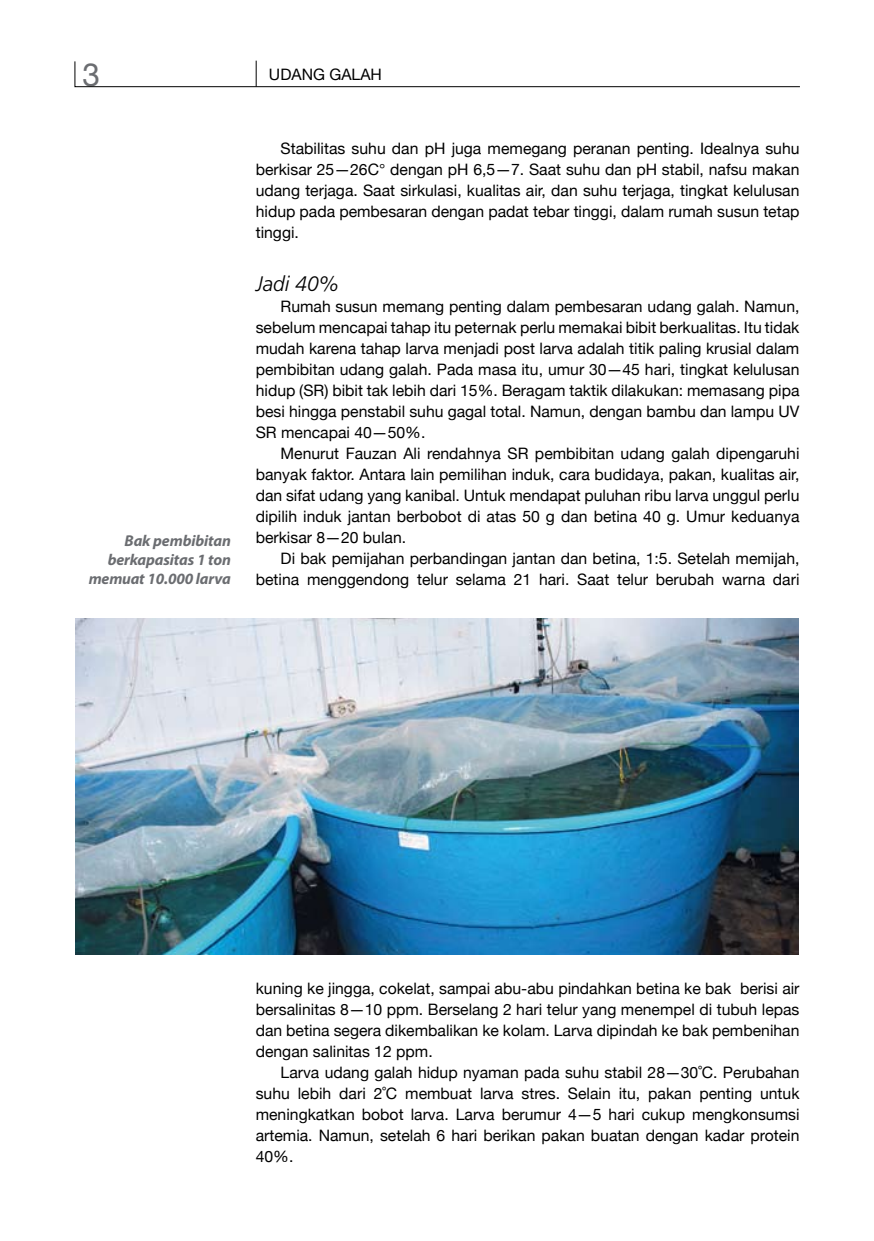
<style>
.page{position:relative;width:874px;height:1241px;background:#fff}
.page>*{position:absolute;margin:0;border:0;box-sizing:border-box;transform-origin:0 0}
.t1{font:31.5px "Helvetica Neue";color:#6b6d71}
.t2{font:italic 300 21px "Frutiger";color:#000}
.t3{font:15.75px/21px "Helvetica Neue";color:#000;text-align:justify}
.t4{font:italic 700 15.75px/19.2px "Myriad Pro";letter-spacing:-.01em;color:#6b6d71;text-align:right}
.t5{font:15.75px "Helvetica Neue";color:#000}
</style>
<div class="page">
<svg style="left:74px;top:60px;width:726px;height:28px"></svg>
<img style="left:76px;top:618px;width:722px;height:336px">
<h1 class="t1" style="left:82px;top:56px;width:19px">3</h1>
<p class="t5" style="left:269px;top:65px;width:114px">UDANG GALAH</p>
<p class="t4" style="left:89px;top:531px;width:144px">Bak pembibitan berkapasitas 1 ton memuat 10.000 larva</p>
<p class="t3" style="left:255px;top:138px;width:545px;text-indent:25px">Stabilitas suhu dan pH juga memegang peranan penting. Idealnya suhu berkisar 25—26C° dengan pH 6,5—7. Saat suhu dan pH stabil, nafsu makan udang terjaga. Saat sirkulasi, kualitas air, dan suhu terjaga, tingkat kelulusan hidup pada pembesaran dengan padat tebar tinggi, dalam rumah susun tetap tinggi.</p>
<h2 class="t2" style="left:255px;top:271px;width:84px">Jadi 40%</h2>
<p class="t3" style="left:255px;top:295px;width:545px;text-indent:25px">Rumah susun memang penting dalam pembesaran udang galah. Namun, sebelum mencapai tahap itu peternak perlu memakai bibit berkualitas. Itu tidak mudah karena tahap larva menjadi post larva adalah titik paling krusial dalam pembibitan udang galah. Pada masa itu, umur 30—45 hari, tingkat kelulusan hidup (SR) bibit tak lebih dari 15%. Beragam taktik dilakukan: memasang pipa besi hingga penstabil suhu gagal total. Namun, dengan bambu dan lampu UV SR mencapai 40—50%.</p>
<p class="t3" style="left:255px;top:442px;width:545px;text-indent:25px">Menurut Fauzan Ali rendahnya SR pembibitan udang galah dipengaruhi banyak faktor. Antara lain pemilihan induk, cara budidaya, pakan, kualitas air, dan sifat udang yang kanibal. Untuk mendapat puluhan ribu larva unggul perlu dipilih induk jantan berbobot di atas 50 g dan betina 40 g. Umur keduanya berkisar 8—20 bulan.</p>
<p class="t3" style="left:255px;top:547px;width:545px;text-align:right">Di bak pemijahan perbandingan jantan dan betina, 1:5. Setelah memijah, betina menggendong telur selama 21 hari. Saat telur berubah warna dari</p>
<p class="t3" style="left:255px;top:977px;width:545px">kuning ke jingga, cokelat, sampai abu-abu pindahkan betina ke bak berisi air bersalinitas 8—10 ppm. Berselang 2 hari telur yang menempel di tubuh lepas dan betina segera dikembalikan ke kolam. Larva dipindah ke bak pembenihan dengan salinitas 12 ppm.</p>
<p class="t3" style="left:255px;top:1061px;width:545px;text-indent:25px">Larva udang galah hidup nyaman pada suhu stabil 28—30˚C. Perubahan suhu lebih dari 2˚C membuat larva stres. Selain itu, pakan penting untuk meningkatkan bobot larva. Larva berumur 4—5 hari cukup mengkonsumsi artemia. Namun, setelah 6 hari berikan pakan buatan dengan kadar protein 40%.</p>
</div>
